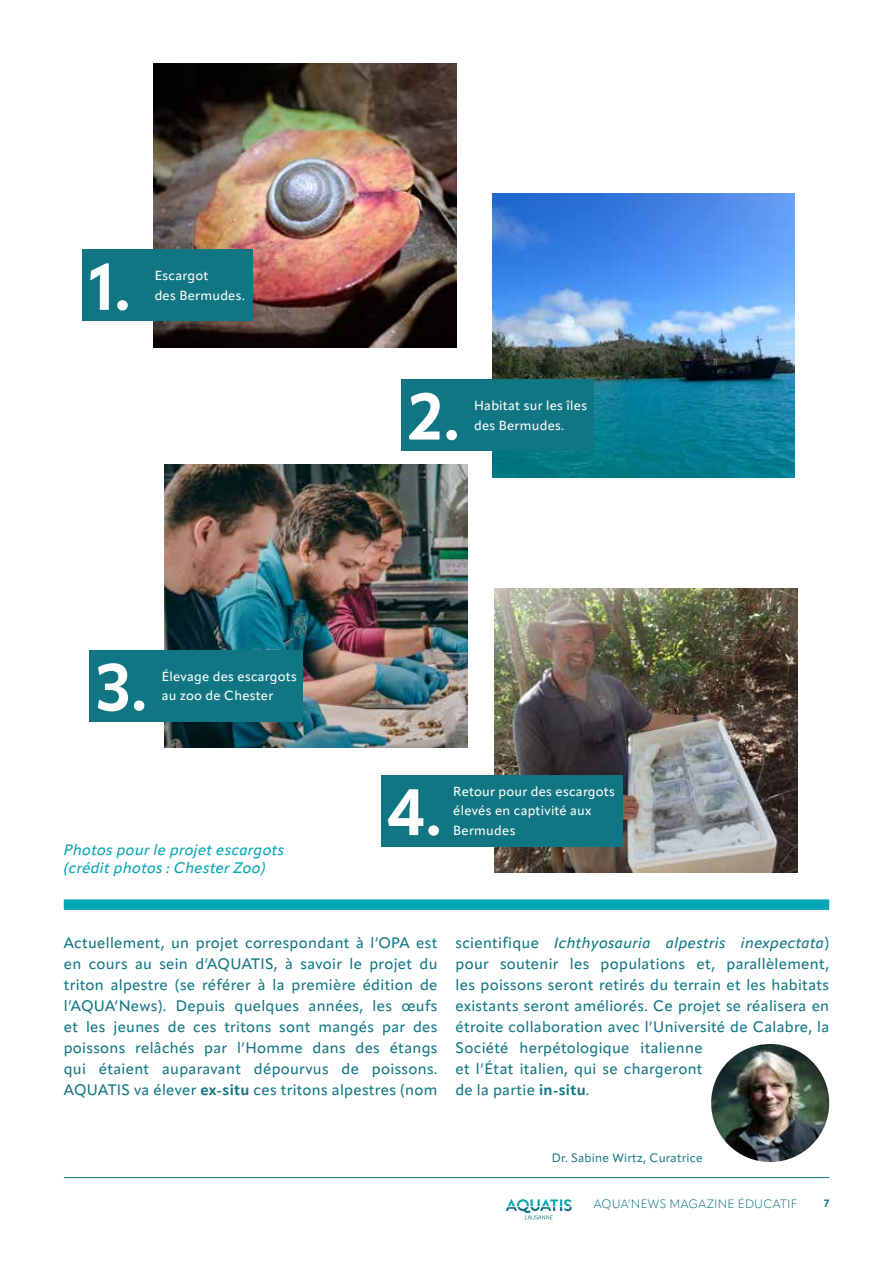
<style>
.page{position:relative;width:893px;height:1263px;background:#fff}
.page>*{position:absolute;margin:0;border:0;box-sizing:border-box;transform-origin:0 0}
.t1{font:700 64.5px "Apparat";color:#fff}
.t2{font:500 15px/21px "Apparat";letter-spacing:.02em;color:#107683;text-align:justify}
.t3{font:italic 500 15px/18px "Apparat";letter-spacing:.02em;color:#05a5b5}
.t4{font:500 13.05px/19.5px "Apparat";letter-spacing:.02em;color:#fff}
.t5{font:300 12px "Apparat";letter-spacing:.02em;color:#107683}
.t6{font:12px "Apparat";letter-spacing:.02em;color:#117683}
.t7{font:700 10.5px "Apparat";color:#107683}
.s1{font-weight:700}
.s2{font-style:italic}
</style>
<div class="page">
<img style="left:154px;top:64px;width:303px;height:284px">
<img style="left:164px;top:464px;width:303px;height:284px">
<img style="left:492px;top:193px;width:303px;height:284px">
<img style="left:494px;top:589px;width:303px;height:284px">
<div style="left:381px;top:775px;width:242px;height:71px;background:#117683"></div>
<div style="left:64px;top:899px;width:765px;height:11px;background:#05a5b5"></div>
<img style="left:711px;top:1044px;width:118px;height:118px;border-radius:59px">
<div style="left:82px;top:250px;width:171px;height:71px;background:#117683"></div>
<div style="left:402px;top:379px;width:192px;height:72px;background:#117683"></div>
<div style="left:89px;top:650px;width:213px;height:71px;background:#117683"></div>
<hr style="left:64px;top:1177px;width:765px;height:1px;background:#107683">
<svg style="left:506px;top:1199px;width:66px;height:20px"></svg>
<h1 class="t1" style="left:89px;top:248px;width:43px">1.</h1>
<p class="t4" style="left:155px;top:266px;width:92px">Escargot<br>des Bermudes.</p>
<h1 class="t1" style="left:96px;top:648px;width:53px">3.</h1>
<p class="t4" style="left:162px;top:666px;width:137px">Élevage des escargots au zoo de Chester</p>
<p class="t3" style="left:64px;top:840px;width:222px">Photos pour le projet escargots (crédit photos : Chester Zoo)</p>
<h1 class="t1" style="left:409px;top:377px;width:53px">2.</h1>
<p class="t4" style="left:474px;top:396px;width:115px">Habitat sur les îles des Bermudes.</p>
<h1 class="t1" style="left:388px;top:773px;width:55px">4.</h1>
<p class="t4" style="left:453px;top:782px;width:163px">Retour pour des escargots élevés en captivité aux<br>Bermudes</p>
<p class="t2" style="left:64px;top:932px;width:375px">Actuellement, un projet correspondant à l’OPA est en cours au sein d’AQUATIS, à savoir le projet du triton alpestre (se référer à la première édition de l’AQUA’News). Depuis quelques années, les œufs et les jeunes de ces tritons sont mangés par des poissons relâchés par l’Homme dans des étangs qui étaient auparavant dépourvus de poissons.<br>AQUATIS va élever <span class="s1">ex-situ</span> ces tritons alpestres (nom</p>
<p class="t2" style="left:455px;top:932px;width:375px;text-align:left">scientifique <span class="s2">Ichthyosauria alpestris inexpectata</span>) pour soutenir les populations et, parallèlement, les poissons seront retirés du terrain et les habitats existants seront améliorés. Ce projet se réalisera en étroite collaboration avec l’Université de Calabre, la Société herpétologique italienne<br>et l’État italien, qui se chargeront<br>de la partie <span class="s1">in-situ</span>.</p>
<p class="t6" style="left:552px;top:1150px;width:152px">Dr. Sabine Wirtz, Curatrice</p>
<p class="t5" style="left:594px;top:1197px;width:205px">AQUA’NEWS MAGAZINE ÉDUCATIF</p>
<p class="t7" style="left:824px;top:1197px;width:7px">7</p>
</div>
